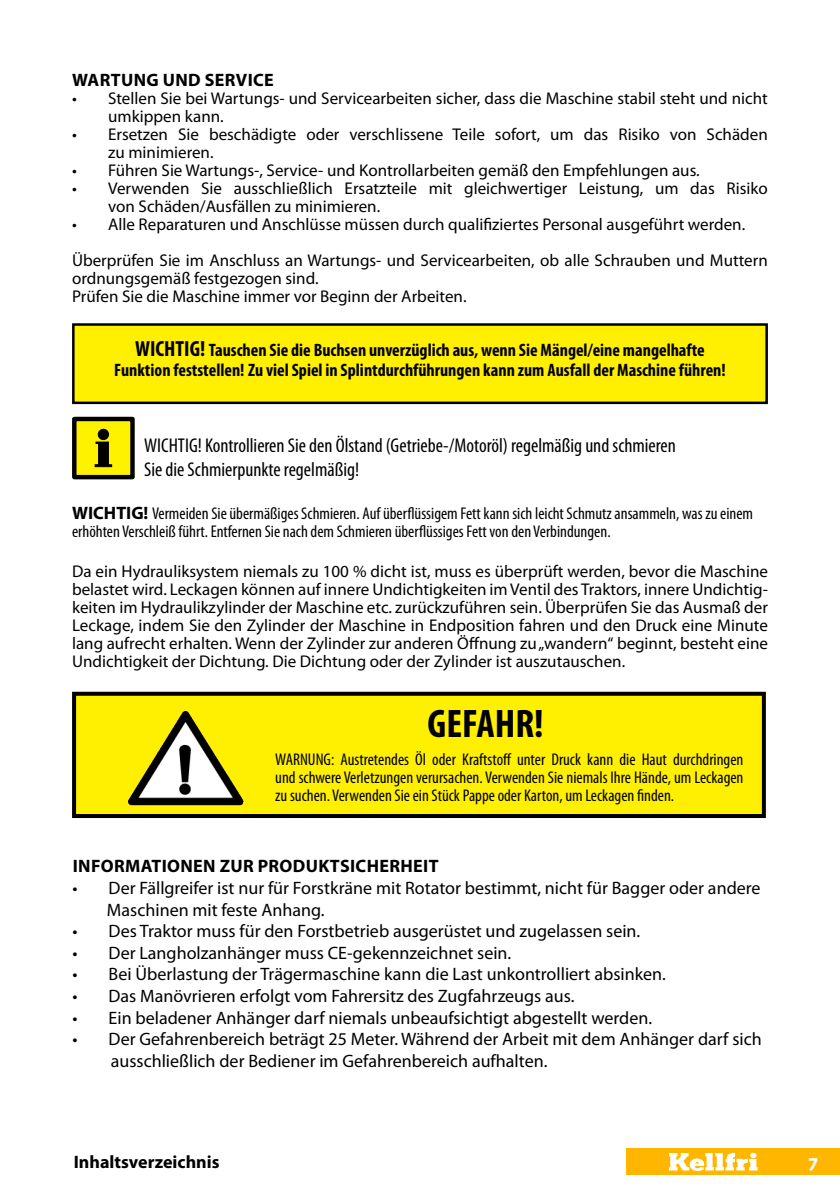
<style>
.page{position:relative;width:840px;height:1191px;background:#fff}
.page>*{position:absolute;margin:0;border:0;box-sizing:border-box;transform-origin:0 0}
.t1{font:700 condensed 40px "Myriad Pro";color:#000}
.t2{font:condensed 20px/24px "Myriad Pro";color:#000}
.t3{font:700 20px "Myriad Pro";color:#fff}
.t4{font:18px/21.6px "Myriad Pro";color:#000}
.t5{font:700 condensed 18px/20px "Myriad Pro";color:#000;text-align:center}
.t6{font:700 18px "Myriad Pro";letter-spacing:.02em;color:#000}
.t7{font:700 18px "Myriad Pro";color:#000}
.t8{font:17px/18px "Myriad Pro";color:#000}
.t9{font:condensed 17px/18px "Myriad Pro";color:#000}
.s1{font-size:22px}
.s2{font-weight:700;font-stretch:normal;font-size:18px}
</style>
<div class="page">
<div style="left:626px;top:1148px;width:213px;height:27px;background:#ffb600"></div>
<svg style="left:669px;top:1152px;width:88px;height:19px"></svg>
<div style="left:74px;top:694px;width:689px;height:122px;background:#ffef00"></div>
<div style="left:72px;top:692px;width:693px;height:126px;border:4px solid #000"></div>
<img style="left:128px;top:711px;width:115px;height:95px">
<div style="left:74px;top:419px;width:58px;height:58px;background:#fff200"></div>
<div style="left:72px;top:417px;width:63px;height:62px;border:4px solid #000"></div>
<svg style="left:95px;top:441px;width:17px;height:26px"></svg>
<div style="left:98px;top:429px;width:10px;height:10px;background:#000;border-radius:50%"></div>
<div style="left:98px;top:429px;width:11px;height:11px;border:1px solid #000;border-radius:50%"></div>
<div style="left:73px;top:324px;width:693px;height:79px;background:#ffef00"></div>
<div style="left:72px;top:323px;width:695px;height:81px;border:2px solid #000"></div>
<p class="t6" style="left:72px;top:68px;width:203px">WARTUNG UND SERVICE</p>
<p class="t8" style="left:108px;top:89px;width:661px;text-indent:-36px">• Stellen Sie bei Wartungs- und Servicearbeiten sicher, dass die Maschine stabil steht und nicht umkippen kann.</p>
<p class="t8" style="left:108px;top:125px;width:660px;text-indent:-36px">• Ersetzen Sie beschädigte oder verschlissene Teile sofort, um das Risiko von Schäden zu minimieren.</p>
<p class="t8" style="left:72px;top:161px;width:628px">• Führen Sie Wartungs-, Service- und Kontrollarbeiten gemäß den Empfehlungen aus.</p>
<p class="t8" style="left:108px;top:179px;width:661px;text-indent:-36px">• Verwenden Sie ausschließlich Ersatzteile mit gleichwertiger Leistung, um das Risiko von Schäden/Ausfällen zu minimieren.</p>
<p class="t8" style="left:72px;top:206px;width:696px;line-height:36px">• Alle Reparaturen und Anschlüsse müssen durch qualifiziertes Personal ausgeführt werden.<br>Überprüfen Sie im Anschluss an Wartungs- und Servicearbeiten, ob alle Schrauben und Muttern</p>
<p class="t8" style="left:72px;top:269px;width:396px">ordnungsgemäß festgezogen sind.<br>Prüfen Sie die Maschine immer vor Beginn der Arbeiten.</p>
<p class="t5" style="left:114px;top:340px;width:612px"><span class="s1">WICHTIG!</span> Tauschen Sie die Buchsen unverzüglich aus, wenn Sie Mängel/eine mangelhafte<br>Funktion feststellen! Zu viel Spiel in Splintdurchführungen kann zum Ausfall der Maschine führen!</p>
<p class="t2" style="left:144px;top:433px;width:533px">WICHTIG! Kontrollieren Sie den Ölstand (Getriebe-/Motoröl) regelmäßig und schmieren<br>Sie die Schmierpunkte regelmäßig!</p>
<p class="t9" style="left:72px;top:504px;width:682px"><span class="s2">WICHTIG!</span> Vermeiden Sie übermäßiges Schmieren. Auf überflüssigem Fett kann sich leicht Schmutz ansammeln, was zu einem erhöhten Verschleiß führt. Entfernen Sie nach dem Schmieren überflüssiges Fett von den Verbindungen.</p>
<p class="t8" style="left:72px;top:561px;width:697px;text-align:justify">Da ein Hydrauliksystem niemals zu 100 % dicht ist, muss es überprüft werden, bevor die Maschine belastet wird. Leckagen können auf innere Undichtigkeiten im Ventil des Traktors, innere Undichtig&shy;keiten im Hydraulikzylinder der Maschine etc. zurückzuführen sein. Überprüfen Sie das Ausmaß der Leckage, indem Sie den Zylinder der Maschine in Endposition fahren und den Druck eine Minute lang aufrecht erhalten. Wenn der Zylinder zur anderen Öffnung zu „wandern“ beginnt, besteht eine Undichtigkeit der Dichtung. Die Dichtung oder der Zylinder ist auszutauschen.</p>
<h1 class="t1" style="left:427px;top:698px;width:118px">GEFAHR!</h1>
<p class="t9" style="left:275px;top:750px;width:469px;text-align:justify">WARNUNG: Austretendes Öl oder Kraftstoff unter Druck kann die Haut durchdringen und schwere Verletzungen verursachen. Verwenden Sie niemals Ihre Hände, um Leckagen zu suchen. Verwenden Sie ein Stück Pappe oder Karton, um Leckagen finden.</p>
<p class="t6" style="left:73px;top:854px;width:367px">INFORMATIONEN ZUR PRODUKTSICHERHEIT</p>
<p class="t4" style="left:107px;top:877px;width:654px;text-indent:-34px">• Der Fällgreifer ist nur für Forstkräne mit Rotator bestimmt, nicht für Bagger oder andere<br>Maschinen mit feste Anhang.</p>
<p class="t4" style="left:72px;top:920px;width:569px">• Des Traktor muss für den Forstbetrieb ausgerüstet und zugelassen sein.</p>
<p class="t4" style="left:72px;top:941px;width:440px">• Der Langholzanhänger muss CE-gekennzeichnet sein.</p>
<p class="t4" style="left:72px;top:963px;width:594px">• Bei Überlastung der Trägermaschine kann die Last unkontrolliert absinken.</p>
<p class="t4" style="left:72px;top:985px;width:503px">• Das Manövrieren erfolgt vom Fahrersitz des Zugfahrzeugs aus.</p>
<p class="t4" style="left:72px;top:1006px;width:580px">• Ein beladener Anhänger darf niemals unbeaufsichtigt abgestellt werden.</p>
<p class="t4" style="left:111px;top:1028px;width:652px;text-indent:-38px">• Der Gefahrenbereich beträgt 25 Meter. Während der Arbeit mit dem Anhänger darf sich ausschließlich der Bediener im Gefahrenbereich aufhalten.</p>
<p class="t7" style="left:74px;top:1150px;width:147px">Inhaltsverzeichnis</p>
<p class="t3" style="left:807px;top:1148px;width:13px">7</p>
</div>
